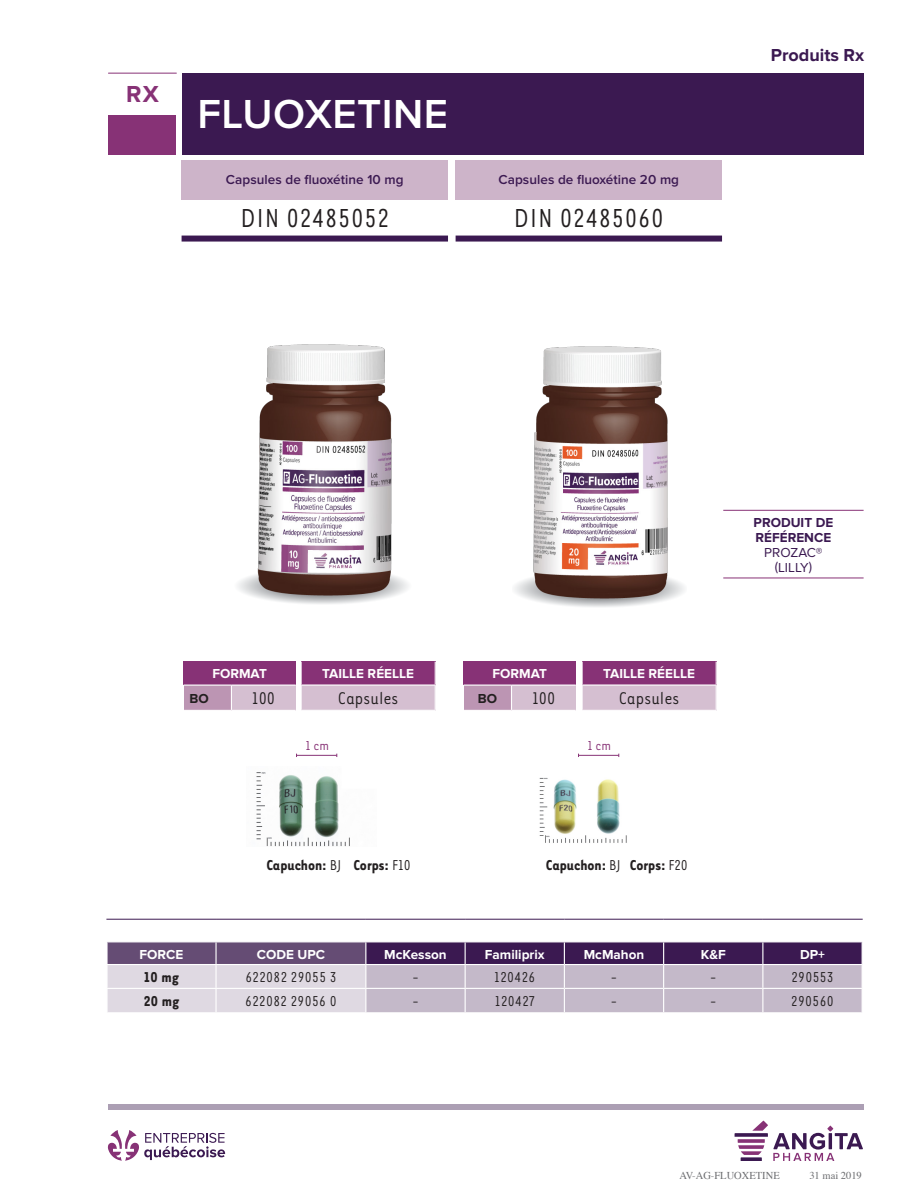
<style>
.page{position:relative;width:918px;height:1188px;background:#fff}
.page>*{position:absolute;margin:0;border:0;box-sizing:border-box;transform-origin:0 0}
.t1{font:600 42px "Proxima Nova";letter-spacing:.01em;color:#fff}
.t2{font:30px "Tarzana Nar OT";letter-spacing:.025em;color:#231f20}
.t3{font:700 24px "Proxima Nova";color:#873276}
.t4{font:19.5px "Tarzana Nar OT";color:#231f20}
.t5{font:700 18px "Proxima Nova";color:#3b1951}
.t6{font:16.5px "Tarzana Nar OT";letter-spacing:.025em;color:#231f20}
.t7{font:700 16.5px "Tarzana Nar OT";color:#231f20}
.t8{font:15px "Tarzana Nar OT";color:#873276}
.t9{font:700 13.5px "Proxima Nova";color:#fff}
.t10{font:600 13.5px "Proxima Nova";letter-spacing:.005em;color:#3b1951}
.t11{font:700 13.5px/15px "Proxima Nova";color:#3b1951;text-align:center}
.t12{font:700 13.5px "Proxima Nova";color:#231f20}
.t13{font:10.5px "Times";color:#6c6d70}
.s1{font-weight:400}
</style>
<div class="page">
<div style="left:108px;top:1104px;width:756px;height:6px;background:#ac9fb4"></div>
<svg style="left:735px;top:1121px;width:128px;height:40px"></svg>
<svg style="left:107px;top:1130px;width:118px;height:31px"></svg>
<div style="left:182px;top:73px;width:682px;height:82px;background:#3b1951"></div>
<hr style="left:108px;top:73px;width:68px;height:1px;background:#873276">
<div style="left:108px;top:115px;width:68px;height:40px;background:#873276"></div>
<hr style="left:723px;top:510px;width:141px;height:1px;background:#873276">
<hr style="left:723px;top:578px;width:141px;height:1px;background:#873276">
<svg style="left:107px;top:941px;width:756px;height:71px;background:#a798b0"></svg>
<hr style="left:106px;top:919px;width:110px;height:1px;background:#3b1951">
<hr style="left:216px;top:919px;width:150px;height:1px;background:#3b1951">
<hr style="left:366px;top:919px;width:99px;height:1px;background:#3b1951">
<hr style="left:465px;top:919px;width:99px;height:1px;background:#3b1951">
<hr style="left:564px;top:919px;width:100px;height:1px;background:#3b1951">
<hr style="left:664px;top:919px;width:99px;height:1px;background:#3b1951">
<hr style="left:763px;top:919px;width:100px;height:1px;background:#3b1951">
<hr style="left:106px;top:988px;width:110px;height:1px;background:#fff">
<hr style="left:216px;top:988px;width:150px;height:1px;background:#fff">
<hr style="left:366px;top:988px;width:99px;height:1px;background:#fff">
<hr style="left:465px;top:988px;width:99px;height:1px;background:#fff">
<hr style="left:564px;top:988px;width:100px;height:1px;background:#fff">
<hr style="left:664px;top:988px;width:99px;height:1px;background:#fff">
<hr style="left:763px;top:988px;width:100px;height:1px;background:#fff">
<div style="left:182px;top:160px;width:266px;height:39px;background:#cdb4c9"></div>
<div style="left:456px;top:160px;width:266px;height:39px;background:#cdb4c9"></div>
<div style="left:456px;top:236px;width:266px;height:6px;background:#3b1951"></div>
<div style="left:182px;top:236px;width:266px;height:6px;background:#3b1951"></div>
<div style="left:184px;top:662px;width:112px;height:23px;background:#873276"></div>
<div style="left:184px;top:685px;width:47px;height:25px;background:#bc95b3"></div>
<div style="left:231px;top:685px;width:65px;height:25px;background:#d5bfd1"></div>
<hr style="left:184px;top:685px;width:47px;height:1px;background:#fff">
<hr style="left:231px;top:685px;width:65px;height:1px;background:#fff">
<svg style="left:231px;top:686px;width:1px;height:24px"></svg>
<div style="left:464px;top:662px;width:112px;height:23px;background:#873276"></div>
<div style="left:464px;top:685px;width:48px;height:25px;background:#bc95b3"></div>
<div style="left:512px;top:685px;width:64px;height:25px;background:#d5bfd1"></div>
<hr style="left:464px;top:685px;width:48px;height:1px;background:#fff">
<hr style="left:512px;top:685px;width:64px;height:1px;background:#fff">
<svg style="left:511px;top:686px;width:1px;height:24px"></svg>
<div style="left:301px;top:662px;width:134px;height:23px;background:#873276"></div>
<div style="left:301px;top:685px;width:134px;height:25px;background:#d5bfd1"></div>
<hr style="left:301px;top:684px;width:135px;height:2px;background:#fff">
<svg style="left:301px;top:662px;width:1px;height:48px"></svg>
<svg style="left:435px;top:662px;width:1px;height:48px"></svg>
<div style="left:582px;top:662px;width:134px;height:23px;background:#873276"></div>
<div style="left:582px;top:685px;width:134px;height:25px;background:#d5bfd1"></div>
<hr style="left:582px;top:684px;width:135px;height:2px;background:#fff">
<svg style="left:582px;top:662px;width:1px;height:48px"></svg>
<svg style="left:716px;top:662px;width:1px;height:48px"></svg>
<img style="left:539px;top:777px;width:88px;height:66px">
<img style="left:256px;top:772px;width:94px;height:74px">
<hr style="left:579px;top:755px;width:40px;height:1px;background:#873276">
<hr style="left:297px;top:755px;width:40px;height:1px;background:#873276">
<img style="left:238px;top:344px;width:170px;height:260px">
<img style="left:514px;top:347px;width:171px;height:260px">
<p class="t3" style="left:126px;top:80px;width:34px">RX</p>
<p class="t1" style="left:197px;top:90px;width:252px">FLUOXETINE</p>
<p class="t10" style="left:226px;top:171px;width:179px">Capsules de fluoxétine 10 mg</p>
<p class="t10" style="left:499px;top:171px;width:182px">Capsules de fluoxétine 20 mg</p>
<p class="t2" style="left:240px;top:200px;width:150px">DIN 02485052</p>
<p class="t2" style="left:514px;top:200px;width:151px">DIN 02485060</p>
<p class="t5" style="left:771px;top:45px;width:95px">Produits Rx</p>
<p class="t9" style="left:212px;top:666px;width:56px">FORMAT</p>
<p class="t12" style="left:190px;top:691px;width:21px">BO</p>
<p class="t4" style="left:252px;top:687px;width:25px">100</p>
<p class="t9" style="left:322px;top:666px;width:93px">TAILLE RÉELLE</p>
<p class="t4" style="left:338px;top:687px;width:62px">Capsules</p>
<p class="t9" style="left:492px;top:666px;width:56px">FORMAT</p>
<p class="t12" style="left:478px;top:691px;width:21px">BO</p>
<p class="t4" style="left:532px;top:687px;width:25px">100</p>
<p class="t9" style="left:603px;top:666px;width:93px">TAILLE RÉELLE</p>
<p class="t4" style="left:619px;top:687px;width:62px">Capsules</p>
<p class="t8" style="left:306px;top:737px;width:25px">1 cm</p>
<p class="t8" style="left:588px;top:737px;width:25px">1 cm</p>
<p class="t7" style="left:266px;top:855px;width:146px">Capuchon: <span class="s1">BJ</span> Corps: <span class="s1">F10</span></p>
<p class="t7" style="left:546px;top:855px;width:144px">Capuchon: <span class="s1">BJ</span> Corps: <span class="s1">F20</span></p>
<p class="t11" style="left:754px;top:515px;width:81px">PRODUIT DE<br>RÉFÉRENCE<br><span class="s1">PROZAC® (LILLY)</span></p>
<p class="t9" style="left:140px;top:946px;width:45px">FORCE</p>
<p class="t9" style="left:257px;top:946px;width:70px">CODE UPC</p>
<p class="t9" style="left:384px;top:946px;width:64px">McKesson</p>
<p class="t9" style="left:485px;top:946px;width:61px">Familiprix</p>
<p class="t9" style="left:584px;top:946px;width:62px">McMahon</p>
<p class="t9" style="left:701px;top:946px;width:27px">K&amp;F</p>
<p class="t9" style="left:800px;top:946px;width:26px">DP+</p>
<p class="t7" style="left:144px;top:966px;width:37px">10 mg</p>
<p class="t6" style="left:245px;top:967px;width:93px">622082 29055 3</p>
<p class="t6" style="left:412px;top:967px;width:8px">-</p>
<p class="t6" style="left:494px;top:967px;width:43px">120426</p>
<p class="t6" style="left:611px;top:967px;width:8px">-</p>
<p class="t6" style="left:710px;top:967px;width:8px">-</p>
<p class="t6" style="left:791px;top:967px;width:44px">290553</p>
<p class="t7" style="left:144px;top:990px;width:37px">20 mg</p>
<p class="t6" style="left:245px;top:991px;width:93px">622082 29056 0</p>
<p class="t6" style="left:412px;top:991px;width:8px">-</p>
<p class="t6" style="left:495px;top:991px;width:41px">120427</p>
<p class="t6" style="left:611px;top:991px;width:8px">-</p>
<p class="t6" style="left:710px;top:991px;width:8px">-</p>
<p class="t6" style="left:791px;top:991px;width:44px">290560</p>
<p class="t13" style="left:679px;top:1165px;width:102px">AV-AG-FLUOXETINE</p>
<p class="t13" style="left:809px;top:1165px;width:54px">31 mai 2019</p>
</div>
